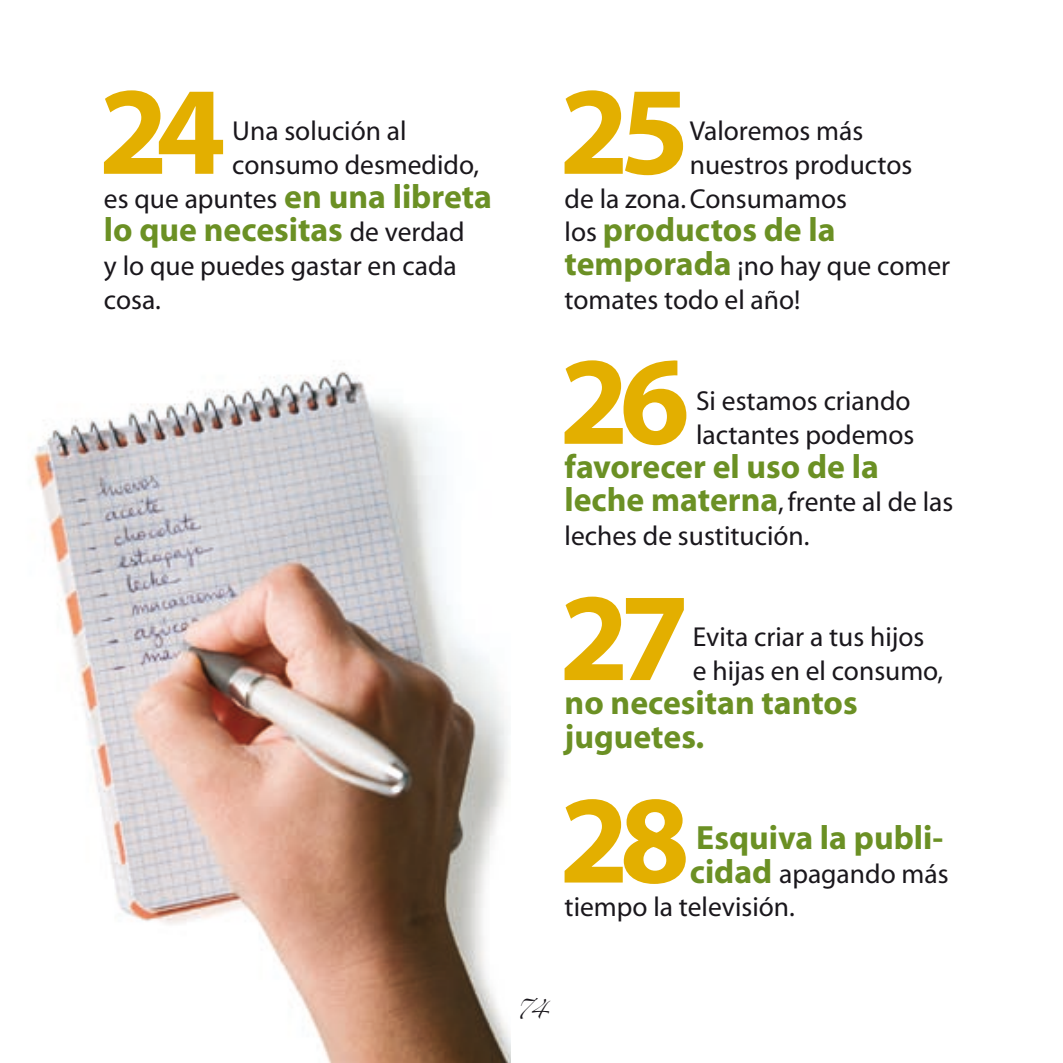
<style>
.page{position:relative;width:1063px;height:1063px;background:#fff}
.page>*{position:absolute;margin:0;border:0;box-sizing:border-box;transform-origin:0 0}
.t1{font:700 126.25px "Myriad";letter-spacing:-.075em;color:#e3af00}
.t2{font:700 33.75px/33.8px "Myriad";color:#6b9024}
.t3{font:27.5px/33.8px "Myriad";color:#1a171c}
.t4{font:17.5px "Zapfino";color:#1a171c}
.s1{font-weight:700;font-size:33.75px;color:#6b9024}
.s2{font-weight:400;font-size:27.5px;color:#1a171c}
.s3{font-weight:400;font-size:27.5px;color:#fff}
</style>
<div class="page">
<img style="left:33px;top:371px;width:478px;height:692px">
<h1 class="t1" style="left:99px;top:66px;width:129px">24</h1>
<p class="t3" style="left:232px;top:115px;width:176px">Una solución al</p>
<p class="t3" style="left:232px;top:149px;width:248px">consumo desmedido,</p>
<p class="t3" style="left:104px;top:183px;width:390px">es que apuntes <span class="s1">en una libreta</span></p>
<p class="t2" style="left:104px;top:214px;width:362px">lo que necesitas <span class="s2">de verdad</span></p>
<p class="t3" style="left:104px;top:250px;width:354px">y lo que puedes gastar en cada cosa.</p>
<h1 class="t1" style="left:559px;top:66px;width:132px">25</h1>
<p class="t3" style="left:690px;top:115px;width:175px">Valoremos más</p>
<p class="t3" style="left:690px;top:149px;width:224px">nuestros productos</p>
<p class="t3" style="left:565px;top:183px;width:284px">de la zona. Consumamos</p>
<p class="t2" style="left:565px;top:214px;width:273px"><span class="s2">los</span> productos de la</p>
<p class="t3" style="left:565px;top:250px;width:387px"><span class="s1">temporada</span> ¡no hay que comer tomates todo el año!</p>
<h1 class="t1" style="left:559px;top:336px;width:132px">26</h1>
<p class="t3" style="left:696px;top:385px;width:220px">Si estamos criando lactantes podemos</p>
<p class="t2" style="left:565px;top:451px;width:316px">favorecer el uso de la</p>
<p class="t3" style="left:565px;top:486px;width:390px"><span class="s1">leche materna</span>, frente al de las leches de sustitución.</p>
<h1 class="t1" style="left:559px;top:573px;width:132px">27</h1>
<p class="t3" style="left:693px;top:621px;width:252px">Evita criar a tus hijos e hijas en el consumo,</p>
<p class="t2" style="left:565px;top:687px;width:295px">no necesitan tantos juguetes.</p>
<h1 class="t1" style="left:559px;top:775px;width:132px">28</h1>
<p class="t2" style="left:690px;top:822px;width:255px"><span class="s3">i</span>Esquiva la publi-</p>
<p class="t3" style="left:565px;top:858px;width:386px;text-indent:125px"><span class="s1">cidad</span> apagando más tiempo la televisión.</p>
<p class="t4" style="left:515px;top:1001px;width:34px">74</p>
</div>
